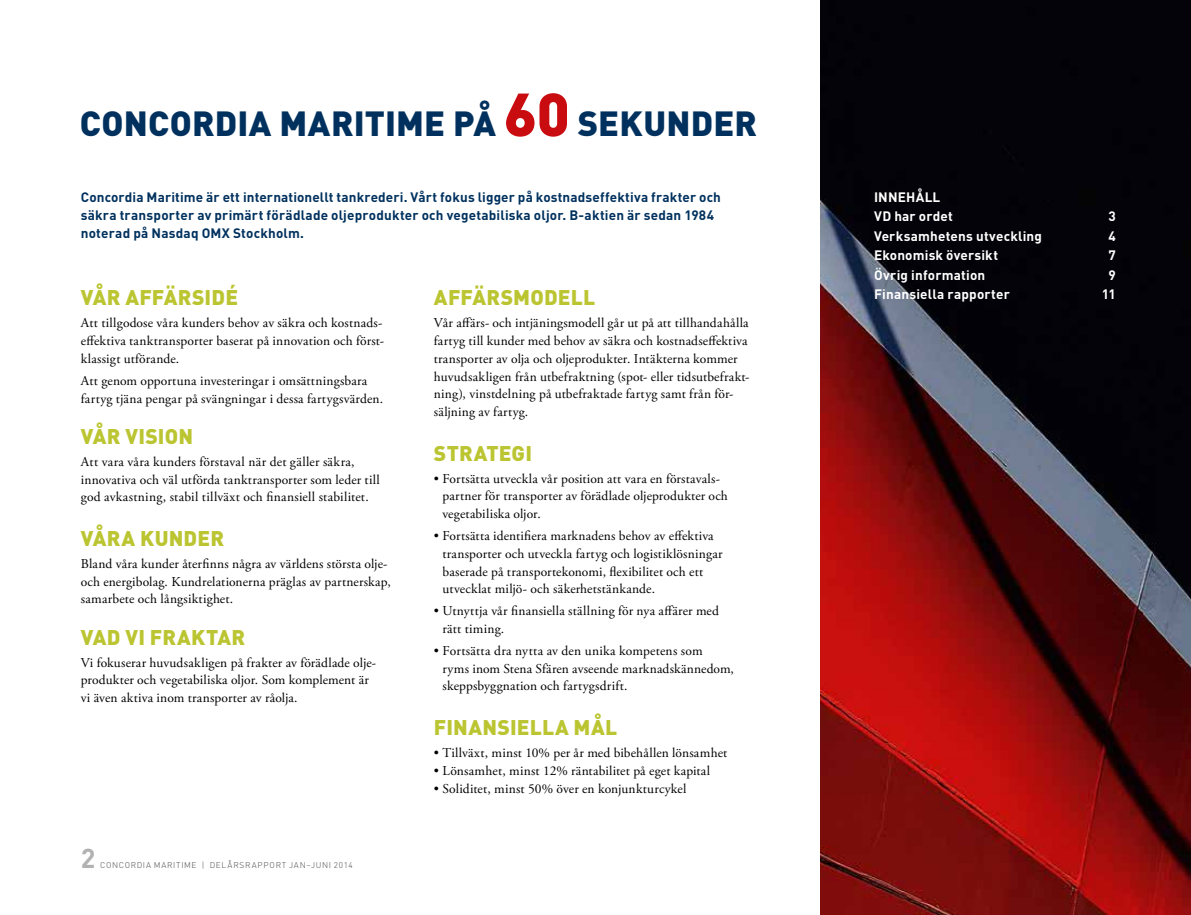
<style>
.page{position:relative;width:1191px;height:915px;background:#fff}
.page>*{position:absolute;margin:0;border:0;box-sizing:border-box;transform-origin:0 0}
.t1{font:900 34.5px "DINOT";letter-spacing:.005em;color:#00315e}
.t2{font:700 27px "DINOT";color:#b3b2b2}
.t3{font:900 21px "DINOT";letter-spacing:.01em;color:#bbc531}
.t4{font:13.5px/17.7px "Adobe Garamond Pro";letter-spacing:.015em;color:#000}
.t5{font:700 13.5px/18px "DINOT";letter-spacing:.01em;color:#00315e}
.t6{font:700 13.5px/19.5px "DINOT";letter-spacing:.015em;color:#fff}
.t7{font:300 8.25px "DINOT";letter-spacing:.085em;color:#4a4a49}
.s1{font-size:60px;color:#c90c0f}
</style>
<div class="page">
<img style="left:821px;top:0;width:370px;height:914px">
<h1 class="t1" style="left:80px;top:100px;width:678px">CONCORDIA MARITIME PÅ <span class="s1">60</span> SEKUNDER</h1>
<p class="t5" style="left:81px;top:187px;width:641px">Concordia Maritime är ett internationellt tankrederi. Vårt fokus ligger på kostnadseffektiva frakter och säkra transporter av primärt förädlade oljeprodukter och vegetabiliska oljor. B-aktien är sedan 1984 noterad på Nasdaq OMX Stockholm.</p>
<p class="t6" style="left:874px;top:186px;width:80px">INNEHÅLL<br>VD har ordet</p>
<p class="t6" style="left:1108px;top:206px;width:9px">3</p>
<p class="t6" style="left:874px;top:225px;width:169px">Verksamhetens utveckling</p>
<p class="t6" style="left:1108px;top:225px;width:9px">4</p>
<p class="t6" style="left:874px;top:245px;width:125px">Ekonomisk översikt</p>
<p class="t6" style="left:1108px;top:245px;width:9px">7</p>
<p class="t6" style="left:874px;top:264px;width:113px">Övrig information</p>
<p class="t6" style="left:1108px;top:264px;width:9px">9</p>
<p class="t6" style="left:874px;top:284px;width:137px">Finansiella rapporter</p>
<p class="t6" style="left:1101px;top:284px;width:15px">11</p>
<h3 class="t3" style="left:81px;top:283px;width:159px">VÅR AFFÄRSIDÉ</h3>
<p class="t4" style="left:81px;top:314px;width:305px">Att tillgodose våra kunders behov av säkra och kostnads&shy;effektiva tanktransporter baserat på innovation och först&shy;klassigt utförande.</p>
<p class="t4" style="left:81px;top:372px;width:304px">Att genom opportuna investeringar i omsättningsbara fartyg tjäna pengar på svängningar i dessa fartygsvärden.</p>
<h3 class="t3" style="left:81px;top:422px;width:114px">VÅR VISION</h3>
<p class="t4" style="left:81px;top:453px;width:300px">Att vara våra kunders förstaval när det gäller säkra, innovativa och väl utförda tanktransporter som leder till god avkastning, stabil tillväxt och finansiell stabilitet.</p>
<h3 class="t3" style="left:81px;top:524px;width:145px">VÅRA KUNDER</h3>
<p class="t4" style="left:81px;top:555px;width:311px">Bland våra kunder återfinns några av världens största olje&shy;och energibolag. Kundrelationerna präglas av partnerskap, samarbete och långsiktighet.</p>
<h3 class="t3" style="left:81px;top:622px;width:166px">VAD VI FRAKTAR</h3>
<p class="t4" style="left:81px;top:653px;width:296px">Vi fokuserar huvudsakligen på frakter av förädlade olje&shy;produkter och vegetabiliska oljor. Som komplement är vi även aktiva inom transporter av råolja.</p>
<h3 class="t3" style="left:434px;top:283px;width:163px">AFFÄRSMODELL</h3>
<p class="t4" style="left:434px;top:314px;width:317px">Vår affärs- och intjäningsmodell går ut på att tillhandahålla fartyg till kunder med behov av säkra och kostnadseffektiva transporter av olja och oljeprodukter. Intäkterna kommer huvudsakligen från utbefraktning (spot- eller tidsutbefrakt&shy;ning), vinstdelning på utbefraktade fartyg samt från för&shy;säljning av fartyg.</p>
<h3 class="t3" style="left:434px;top:438px;width:100px">STRATEGI</h3>
<p class="t4" style="left:442px;top:470px;width:287px;text-indent:-9px">• Fortsätta utveckla vår position att vara en förstavals&shy;partner för transporter av förädlade oljeprodukter och vegetabiliska oljor.</p>
<p class="t4" style="left:442px;top:527px;width:282px;text-indent:-9px">• Fortsätta identifiera marknadens behov av effektiva transporter och utveckla fartyg och logistiklösningar baserade på transportekonomi, flexibilitet och ett utvecklat miljö- och säkerhetstänkande.</p>
<p class="t4" style="left:442px;top:602px;width:278px;text-indent:-9px">• Utnyttja vår finansiella ställning för nya affärer med rätt timing.</p>
<p class="t4" style="left:442px;top:642px;width:293px;text-indent:-9px">• Fortsätta dra nytta av den unika kompetens som<br>ryms inom Stena Sfären avseende marknadskännedom, skeppsbyggnation och fartygsdrift.</p>
<h3 class="t3" style="left:434px;top:713px;width:185px">FINANSIELLA MÅL</h3>
<p class="t4" style="left:434px;top:744px;width:295px">• Tillväxt, minst 10% per år med bibehållen lönsamhet</p>
<p class="t4" style="left:434px;top:761px;width:278px">• Lönsamhet, minst 12% räntabilitet på eget kapital</p>
<p class="t4" style="left:434px;top:779px;width:254px">• Soliditet, minst 50% över en konjunkturcykel</p>
<h2 class="t2" style="left:81px;top:839px;width:16px">2</h2>
<p class="t7" style="left:100px;top:858px;width:254px">CONCORDIA MARITIME | DELÅRSRAPPORT JAN–JUNI 2014</p>
</div>
